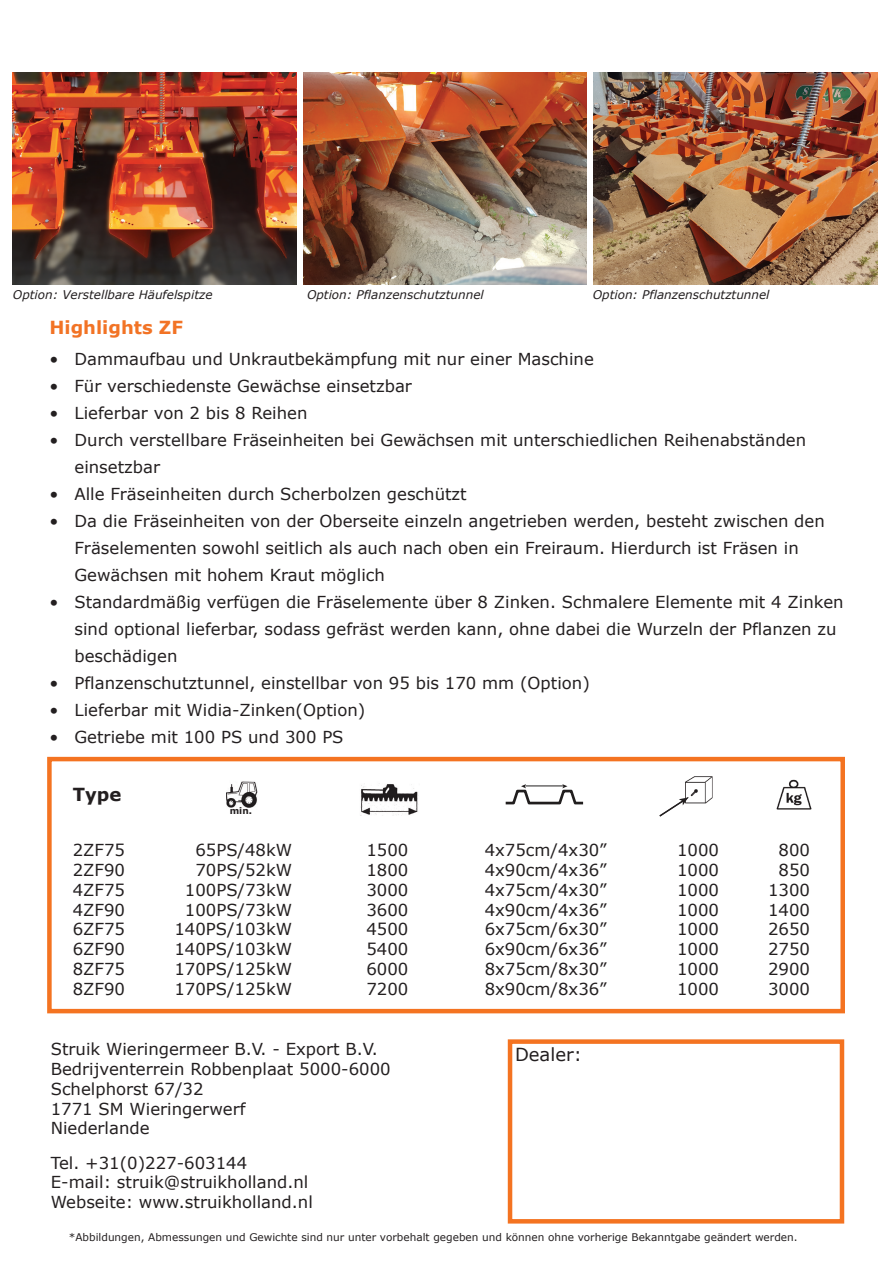
<style>
.page{position:relative;width:893px;height:1263px;background:#fff}
.page>*{position:absolute;margin:0;border:0;box-sizing:border-box;transform-origin:0 0}
.t1{font:700 18px "Verdana";color:#f27325}
.t2{font:18px "Verdana";color:#231f20}
.t3{font:700 18px "Verdana";color:#231f20}
.t4{font:16.5px/19.8px "Verdana";color:#231f20}
.t5{font:italic 12px "Verdana";color:#231f20}
.t6{font:10.5px "Verdana";color:#231f20}
.t7{font:700 9px "Verdana";color:#231f20}
</style>
<div class="page">
<div style="left:508px;top:1039px;width:336px;height:184px;border:4px solid #f47321"></div>
<img style="left:594px;top:72px;width:283px;height:213px">
<div style="left:47px;top:757px;width:798px;height:256px;border:4px solid #f47321"></div>
<img style="left:303px;top:72px;width:284px;height:213px">
<svg style="left:505px;top:784px;width:79px;height:21px"></svg>
<img style="left:226px;top:781px;width:32px;height:27px">
<img style="left:776px;top:779px;width:36px;height:31px">
<img style="left:360px;top:784px;width:59px;height:31px">
<img style="left:13px;top:72px;width:283px;height:213px">
<img style="left:685px;top:776px;width:28px;height:28px">
<svg style="left:659px;top:797px;width:29px;height:20px"></svg>
<p class="t5" style="left:13px;top:287px;width:201px">Option: Verstellbare Häufelspitze</p>
<p class="t5" style="left:307px;top:287px;width:178px">Option: Pflanzenschutztunnel</p>
<p class="t5" style="left:593px;top:287px;width:178px">Option: Pflanzenschutztunnel</p>
<p class="t1" style="left:50px;top:314px;width:135px">Highlights ZF</p>
<p class="t4" style="left:50px;top:349px;width:546px">• Dammaufbau und Unkrautbekämpfung mit nur einer Maschine</p>
<p class="t4" style="left:50px;top:376px;width:364px">• Für verschiedenste Gewächse einsetzbar</p>
<p class="t4" style="left:50px;top:403px;width:260px">• Lieferbar von 2 bis 8 Reihen</p>
<p class="t4" style="left:75px;top:426px;width:733px;line-height:27px;text-indent:-25px">• Durch verstellbare Fräseinheiten bei Gewächsen mit unterschiedlichen Reihenabständen einsetzbar</p>
<p class="t4" style="left:50px;top:484px;width:419px">• Alle Fräseinheiten durch Scherbolzen geschützt</p>
<p class="t4" style="left:75px;top:507px;width:752px;line-height:27px;text-indent:-25px">• Da die Fräseinheiten von der Oberseite einzeln angetrieben werden, besteht zwischen den<br>Fräselementen sowohl seitlich als auch nach oben ein Freiraum. Hierdurch ist Fräsen in<br>Gewächsen mit hohem Kraut möglich</p>
<p class="t4" style="left:75px;top:588px;width:771px;line-height:27px;text-indent:-25px">• Standardmäßig verfügen die Fräselemente über 8 Zinken. Schmalere Elemente mit 4 Zinken sind optional lieferbar, sodass gefräst werden kann, ohne dabei die Wurzeln der Pflanzen zu beschädigen</p>
<p class="t4" style="left:50px;top:673px;width:542px">• Pflanzenschutztunnel, einstellbar von 95 bis 170 mm (Option)</p>
<p class="t4" style="left:50px;top:700px;width:317px">• Lieferbar mit Widia-Zinken(Option)</p>
<p class="t4" style="left:50px;top:727px;width:296px">• Getriebe mit 100 PS und 300 PS</p>
<p class="t3" style="left:73px;top:782px;width:50px">Type</p>
<p class="t4" style="left:73px;top:840px;width:54px;text-align:justify">2ZF75<br>2ZF90<br>4ZF75<br>4ZF90<br>6ZF75<br>6ZF90<br>8ZF75<br>8ZF90</p>
<p class="t7" style="left:230px;top:804px;width:24px">min.</p>
<p class="t4" style="left:174px;top:840px;width:119px;text-align:right">65PS/48kW<br>70PS/52kW<br>100PS/73kW<br>100PS/73kW<br>140PS/103kW<br>140PS/103kW<br>170PS/125kW<br>170PS/125kW</p>
<p class="t4" style="left:366px;top:840px;width:43px;text-align:justify">1500<br>1800<br>3000<br>3600<br>4500<br>5400<br>6000<br>7200</p>
<p class="t4" style="left:485px;top:840px;width:124px;text-align:justify">4x75cm/4x30” 4x90cm/4x36” 4x75cm/4x30” 4x90cm/4x36” 6x75cm/6x30” 6x90cm/6x36” 8x75cm/8x30” 8x90cm/8x36”</p>
<p class="t4" style="left:768px;top:840px;width:43px;text-align:right">800<br>850<br>1300<br>1400<br>2650<br>2750<br>2900<br>3000</p>
<p class="t4" style="left:677px;top:840px;width:43px;text-align:justify">1000<br>1000<br>1000<br>1000<br>1000<br>1000<br>1000<br>1000</p>
<p class="t4" style="left:51px;top:1039px;width:341px">Struik Wieringermeer B.V. - Export B.V.<br>Bedrijventerrein Robbenplaat 5000-6000<br>Schelphorst 67/32<br>1771 SM Wieringerwerf<br>Niederlande</p>
<p class="t4" style="left:51px;top:1152px;width:264px">Tel. +31(0)227-603144<br>E-mail: struik@struikholland.nl<br>Webseite: www.struikholland.nl</p>
<p class="t6" style="left:69px;top:1230px;width:730px">*Abbildungen, Abmessungen und Gewichte sind nur unter vorbehalt gegeben und können ohne vorherige Bekanntgabe geändert werden.</p>
<p class="t2" style="left:515px;top:1042px;width:68px">Dealer:</p>
</div>
